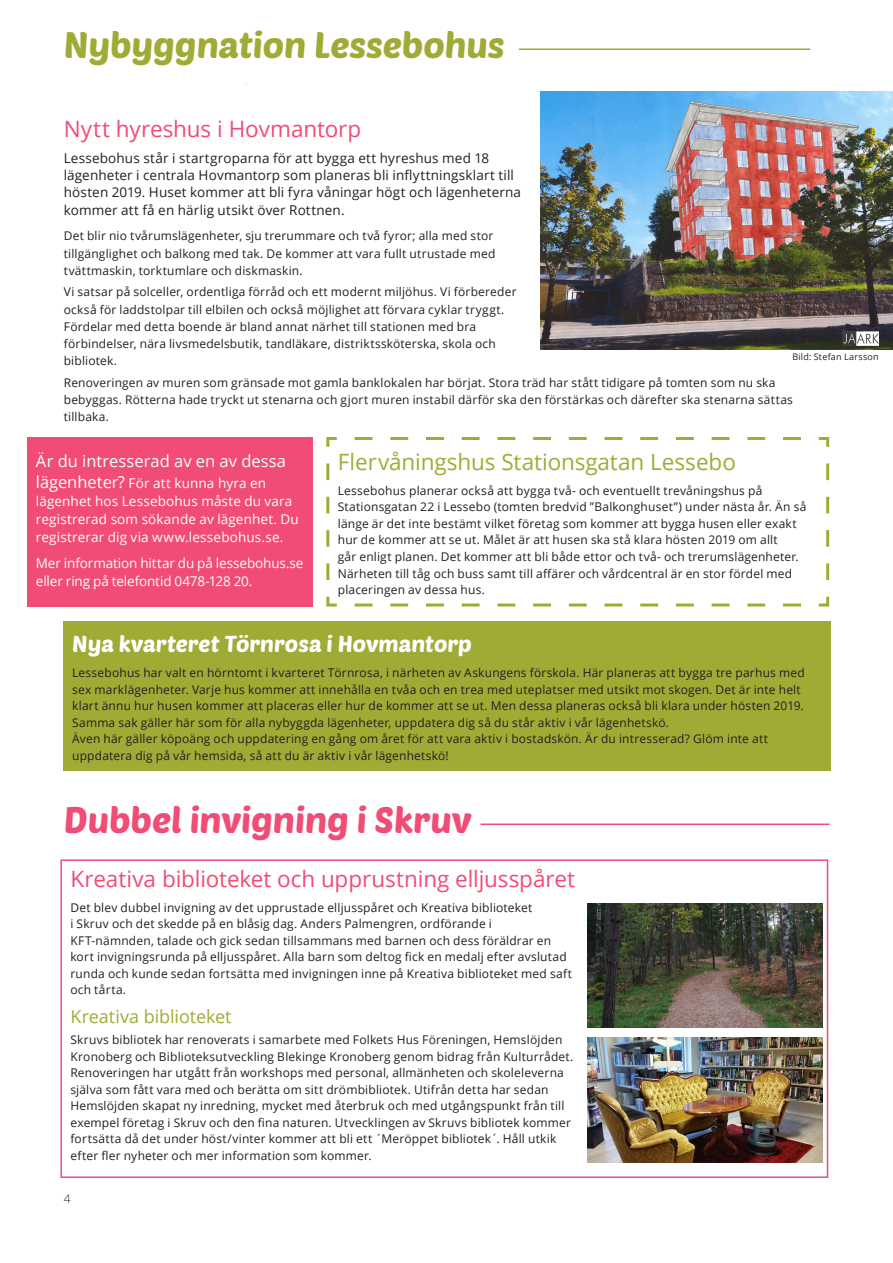
<style>
.page{position:relative;width:893px;height:1263px;background:#fff}
.page>*{position:absolute;margin:0;border:0;box-sizing:border-box;transform-origin:0 0}
.t1{font:36px "Poetsen One";letter-spacing:-.005em;color:#a0ab36}
.t2{font:36px "Poetsen One";letter-spacing:-.005em;color:#f04c75}
.t3{font:22.5px "Open Sans";letter-spacing:-.005em;color:#f04c75}
.t4{font:22.5px "Open Sans";letter-spacing:-.005em;color:#a0ab36}
.t5{font:22.5px "Poetsen One";color:#fff}
.t6{font:18px "Open Sans";letter-spacing:-.005em;color:#a0ab36}
.t7{font:16.5px "Open Sans";letter-spacing:.005em;color:#fff}
.t8{font:13.5px/17.2px "Open Sans";letter-spacing:.01em;color:#231f20}
.t9{font:13.5px/18px "Open Sans";letter-spacing:.01em;color:#fff}
.t10{font:13.5px/18px "Open Sans";letter-spacing:-.01em;color:#fff}
.t11{font:12px/16.5px "Open Sans";letter-spacing:.015em;color:#231f20}
.t12{font:300 12px "Open Sans";color:#231f20}
.t13{font:9px "Open Sans";letter-spacing:.03em;color:#231f20}
.s1{font-size:16.5px}
</style>
<div class="page">
<img style="left:540px;top:91px;width:353px;height:259px">
<hr style="left:519px;top:48px;width:291px;height:2px;background:#a0ab36">
<svg style="left:326px;top:437px;width:504px;height:170px"></svg>
<div style="left:64px;top:621px;width:767px;height:150px;background:#a0ab36"></div>
<div style="left:27px;top:437px;width:286px;height:169px;background:#f04c75"></div>
<img style="left:843px;top:332px;width:36px;height:13px">
<div style="left:60px;top:859px;width:768px;height:319px;border:2px solid #f04c75"></div>
<img style="left:587px;top:903px;width:236px;height:125px">
<img style="left:587px;top:1038px;width:235px;height:125px">
<hr style="left:480px;top:823px;width:350px;height:2px;background:#f04c75">
<h1 class="t1" style="left:64px;top:22px;width:443px">Nybyggnation Lessebohus</h1>
<h2 class="t3" style="left:64px;top:113px;width:299px">Nytt hyreshus i Hovmantorp</h2>
<p class="t8" style="left:64px;top:149px;width:459px">Lessebohus står i startgroparna för att bygga ett hyreshus med 18 lägenheter i centrala Hovmantorp som planeras bli inflyttningsklart till hösten 2019. Huset kommer att bli fyra våningar högt och lägenheterna kommer att få en härlig utsikt över Rottnen.</p>
<p class="t11" style="left:64px;top:227px;width:433px;line-height:17.2px">Det blir nio tvårumslägenheter, sju trerummare och två fyror; alla med stor tillgänglighet och balkong med tak. De kommer att vara fullt utrustade med tvättmaskin, torktumlare och diskmaskin.</p>
<p class="t11" style="left:64px;top:283px;width:454px;line-height:17.2px">Vi satsar på solceller, ordentliga förråd och ett modernt miljöhus. Vi förbereder också för laddstolpar till elbilen och också möjlighet att förvara cyklar tryggt.<br>Fördelar med detta boende är bland annat närhet till stationen med bra förbindelser, nära livsmedelsbutik, tandläkare, distriktssköterska, skola och bibliotek.</p>
<p class="t11" style="left:64px;top:373px;width:731px;line-height:17.2px">Renoveringen av muren som gränsade mot gamla banklokalen har börjat. Stora träd har stått tidigare på tomten som nu ska bebyggas. Rötterna hade tryckt ut stenarna och gjort muren instabil därför ska den förstärkas och därefter ska stenarna sättas tillbaka.</p>
<p class="t13" style="left:792px;top:350px;width:88px">Bild: Stefan Larsson</p>
<h3 class="t7" style="left:36px;top:449px;width:252px">Är du intresserad av en av dessa</h3>
<p class="t9" style="left:36px;top:473px;width:265px"><span class="s1">lägenheter?</span> För att kunna hyra en lägenhet hos Lessebohus måste du vara registrerad som sökande av lägenhet. Du registrerar dig via www.lessebohus.se.</p>
<p class="t10" style="left:36px;top:554px;width:269px">Mer information hittar du på lessebohus.se eller ring på telefontid 0478-128 20.</p>
<h2 class="t4" style="left:338px;top:446px;width:400px">Flervåningshus Stationsgatan Lessebo</h2>
<p class="t11" style="left:338px;top:482px;width:470px">Lessebohus planerar också att bygga två- och eventuellt trevåningshus på Stationsgatan 22 i Lessebo (tomten bredvid ”Balkonghuset”) under nästa år. Än så länge är det inte bestämt vilket företag som kommer att bygga husen eller exakt hur de kommer att se ut. Målet är att husen ska stå klara hösten 2019 om allt<br>går enligt planen. Det kommer att bli både ettor och två- och trerumslägenheter.<br>Närheten till tåg och buss samt till affärer och vårdcentral är en stor fördel med placeringen av dessa hus.</p>
<h2 class="t5" style="left:72px;top:630px;width:401px">Nya kvarteret Törnrosa i Hovmantorp</h2>
<p class="t11" style="left:72px;top:664px;width:734px">Lessebohus har valt en hörntomt i kvarteret Törnrosa, i närheten av Askungens förskola. Här planeras att bygga tre parhus med sex marklägenheter. Varje hus kommer att innehålla en tvåa och en trea med uteplatser med utsikt mot skogen. Det är inte helt klart ännu hur husen kommer att placeras eller hur de kommer att se ut. Men dessa planeras också bli klara under hösten 2019.<br>Samma sak gäller här som för alla nybyggda lägenheter, uppdatera dig så du står aktiv i vår lägenhetskö.<br>Även här gäller köpoäng och uppdatering en gång om året för att vara aktiv i bostadskön. Är du intresserad? Glöm inte att uppdatera dig på vår hemsida, så att du är aktiv i vår lägenhetskö!</p>
<h1 class="t2" style="left:64px;top:797px;width:410px">Dubbel invigning i Skruv</h1>
<h2 class="t3" style="left:70px;top:863px;width:506px">Kreativa biblioteket och upprustning elljusspåret</h2>
<p class="t11" style="left:70px;top:899px;width:503px">Det blev dubbel invigning av det upprustade elljusspåret och Kreativa biblioteket<br>i Skruv och det skedde på en blåsig dag. Anders Palmengren, ordförande i KFT-nämnden, talade och gick sedan tillsammans med barnen och dess föräldrar en kort invigningsrunda på elljusspåret. Alla barn som deltog fick en medalj efter avslutad runda och kunde sedan fortsätta med invigningen inne på Kreativa biblioteket med saft och tårta.</p>
<h3 class="t6" style="left:70px;top:1004px;width:163px">Kreativa biblioteket</h3>
<p class="t11" style="left:70px;top:1031px;width:504px">Skruvs bibliotek har renoverats i samarbete med Folkets Hus Föreningen, Hemslöjden Kronoberg och Biblioteksutveckling Blekinge Kronoberg genom bidrag från Kulturrådet.<br>Renoveringen har utgått från workshops med personal, allmänheten och skoleleverna själva som fått vara med och berätta om sitt drömbibliotek. Utifrån detta har sedan Hemslöjden skapat ny inredning, mycket med återbruk och med utgångspunkt från till exempel företag i Skruv och den fina naturen. Utvecklingen av Skruvs bibliotek kommer fortsätta då det under höst/vinter kommer att bli ett ´Meröppet bibliotek´. Håll utkik efter fler nyheter och mer information som kommer.</p>
<p class="t12" style="left:64px;top:1190px;width:8px">4</p>
</div>
